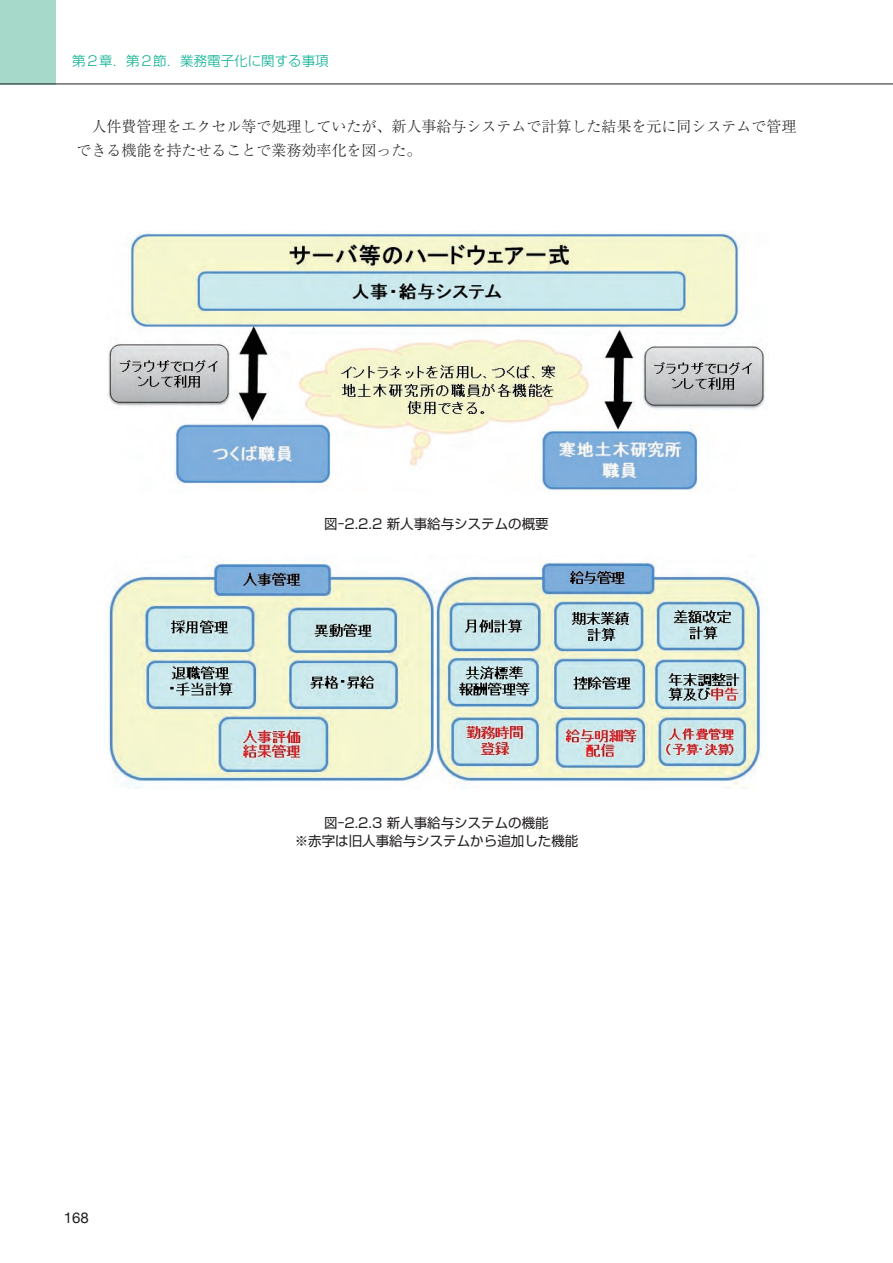
<style>
.page{position:relative;width:893px;height:1263px;background:#fff}
.page>*{position:absolute;margin:0;border:0;box-sizing:border-box;transform-origin:0 0}
.t1{font:300 15px/24px "Ryumin Pr 6";color:#231f20}
.t2{font:15px "Helvetica Neue";color:#231f20}
.t3{font:13.5px/18px "Shin Go Pro";color:#231f20;text-align:center}
.t4{font:300 13.5px "Shin Go Pro";color:#00ad8e}
</style>
<div class="page">
<div style="left:0;top:0;width:55px;height:84px;background:#a6d9ca"></div>
<hr style="left:0;top:84px;width:893px;height:1px;background:#231f20">
<img style="left:107px;top:233px;width:658px;height:257px">
<img style="left:104px;top:560px;width:660px;height:229px">
<p class="t4" style="left:72px;top:49px;width:258px">第２章．第２節．業務電子化に関する事項</p>
<p class="t1" style="left:77px;top:114px;width:722px;text-indent:15px">人件費管理をエクセル等で処理していたが、新人事給与システムで計算した結果を元に同システムで管理できる機能を持たせることで業務効率化を図った。</p>
<p class="t3" style="left:324px;top:513px;width:226px">図-2.2.2 新人事給与システムの概要</p>
<p class="t2" style="left:64px;top:1206px;width:27px">168</p>
<p class="t3" style="left:295px;top:812px;width:285px">図-2.2.3 新人事給与システムの機能<br>※赤字は旧人事給与システムから追加した機能</p>
</div>
